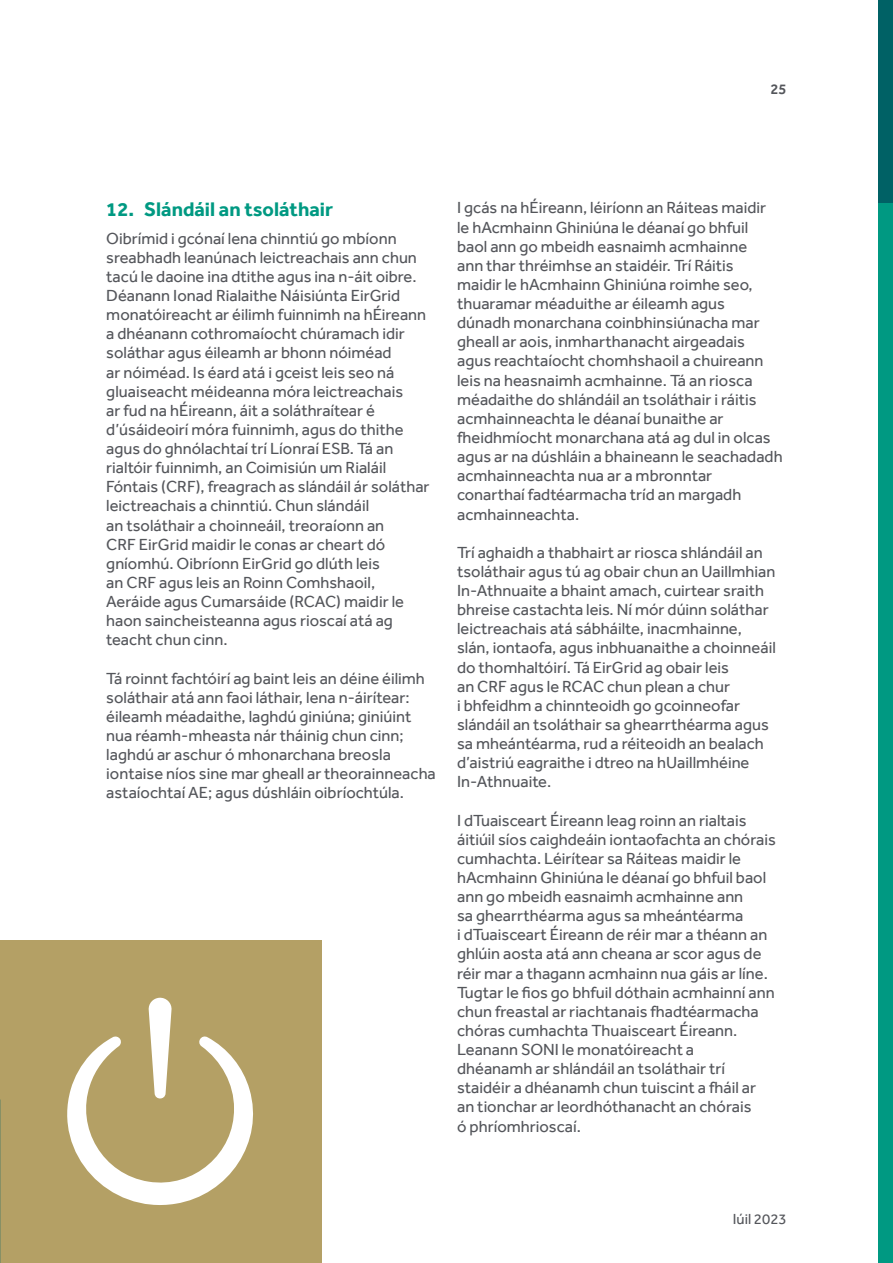
<style>
.page{position:relative;width:893px;height:1263px;background:#fff}
.page>*{position:absolute;margin:0;border:0;box-sizing:border-box;transform-origin:0 0}
.t1{font:700 20.25px "Effra";color:#009982}
.t2{font:16.5px/19px "Effra";color:#54565b}
.t3{font:15px "Effra";color:#54565b}
.t4{font:500 15px "Effra";color:#54565b}
</style>
<div class="page">
<div style="left:878px;top:203px;width:15px;height:1060px;background:#009982"></div>
<div style="left:878px;top:0;width:15px;height:202px;background:#006165"></div>
<div style="left:0;top:940px;width:322px;height:323px;background:#b4a065"></div>
<svg style="left:67px;top:997px;width:186px;height:208px"></svg>
<p class="t4" style="left:770px;top:80px;width:18px">25</p>
<p class="t1" style="left:106px;top:197px;width:228px">12. Slándáil an tsoláthair</p>
<p class="t2" style="left:106px;top:228px;width:325px">Oibrímid i gcónaí lena chinntiú go mbíonn sreabhadh leanúnach leictreachais ann chun tacú le daoine ina dtithe agus ina n-áit oibre.<br>Déanann Ionad Rialaithe Náisiúnta EirGrid monatóireacht ar éilimh fuinnimh na hÉireann a dhéanann cothromaíocht chúramach idir soláthar agus éileamh ar bhonn nóiméad<br>ar nóiméad. Is éard atá i gceist leis seo ná gluaiseacht méideanna móra leictreachais<br>ar fud na hÉireann, áit a soláthraítear é d’úsáideoirí móra fuinnimh, agus do thithe agus do ghnólachtaí trí Líonraí ESB. Tá an rialtóir fuinnimh, an Coimisiún um Rialáil Fóntais (CRF), freagrach as slándáil ár soláthar leictreachais a chinntiú. Chun slándáil<br>an tsoláthair a choinneáil, treoraíonn an<br>CRF EirGrid maidir le conas ar cheart dó gníomhú. Oibríonn EirGrid go dlúth leis<br>an CRF agus leis an Roinn Comhshaoil, Aeráide agus Cumarsáide (RCAC) maidir le haon saincheisteanna agus rioscaí atá ag teacht chun cinn.</p>
<p class="t2" style="left:106px;top:668px;width:331px">Tá roinnt fachtóirí ag baint leis an déine éilimh soláthair atá ann faoi láthair, lena n-áirítear: éileamh méadaithe, laghdú giniúna; giniúint nua réamh-mheasta nár tháinig chun cinn; laghdú ar aschur ó mhonarchana breosla iontaise níos sine mar gheall ar theorainneacha astaíochtaí AE; agus dúshláin oibríochtúla.</p>
<p class="t2" style="left:457px;top:198px;width:327px">I gcás na hÉireann, léiríonn an Ráiteas maidir le hAcmhainn Ghiniúna le déanaí go bhfuil baol ann go mbeidh easnaimh acmhainne<br>ann thar thréimhse an staidéir. Trí Ráitis<br>maidir le hAcmhainn Ghiniúna roimhe seo, thuaramar méaduithe ar éileamh agus<br>dúnadh monarchana coinbhinsiúnacha mar gheall ar aois, inmharthanacht airgeadais agus reachtaíocht chomhshaoil a chuireann leis na heasnaimh acmhainne. Tá an riosca méadaithe do shlándáil an tsoláthair i ráitis acmhainneachta le déanaí bunaithe ar fheidhmíocht monarchana atá ag dul in olcas agus ar na dúshláin a bhaineann le seachadadh acmhainneachta nua ar a mbronntar conarthaí fadtéarmacha tríd an margadh acmhainneachta.</p>
<p class="t2" style="left:457px;top:542px;width:320px">Trí aghaidh a thabhairt ar riosca shlándáil an tsoláthair agus tú ag obair chun an Uaillmhian In-Athnuaite a bhaint amach, cuirtear sraith bhreise castachta leis. Ní mór dúinn soláthar leictreachais atá sábháilte, inacmhainne, slán, iontaofa, agus inbhuanaithe a choinneáil do thomhaltóirí. Tá EirGrid ag obair leis<br>an CRF agus le RCAC chun plean a chur<br>i bhfeidhm a chinnteoidh go gcoinneofar slándáil an tsoláthair sa ghearrthéarma agus sa mheántéarma, rud a réiteoidh an bealach d’aistriú eagraithe i dtreo na hUaillmhéine In‑Athnuaite.</p>
<p class="t2" style="left:457px;top:810px;width:320px">I dTuaisceart Éireann leag roinn an rialtais áitiúil síos caighdeáin iontaofachta an chórais cumhachta. Léirítear sa Ráiteas maidir le hAcmhainn Ghiniúna le déanaí go bhfuil baol ann go mbeidh easnaimh acmhainne ann<br>sa ghearrthéarma agus sa mheántéarma<br>i dTuaisceart Éireann de réir mar a théann an ghlúin aosta atá ann cheana ar scor agus de réir mar a thagann acmhainn nua gáis ar líne.<br>Tugtar le fios go bhfuil dóthain acmhainní ann chun freastal ar riachtanais fhadtéarmacha chóras cumhachta Thuaisceart Éireann.<br>Leanann SONI le monatóireacht a<br>dhéanamh ar shlándáil an tsoláthair trí staidéir a dhéanamh chun tuiscint a fháil ar an tionchar ar leordhóthanacht an chórais<br>ó phríomhrioscaí.</p>
<p class="t3" style="left:733px;top:1210px;width:55px">Iúil 2023</p>
</div>
